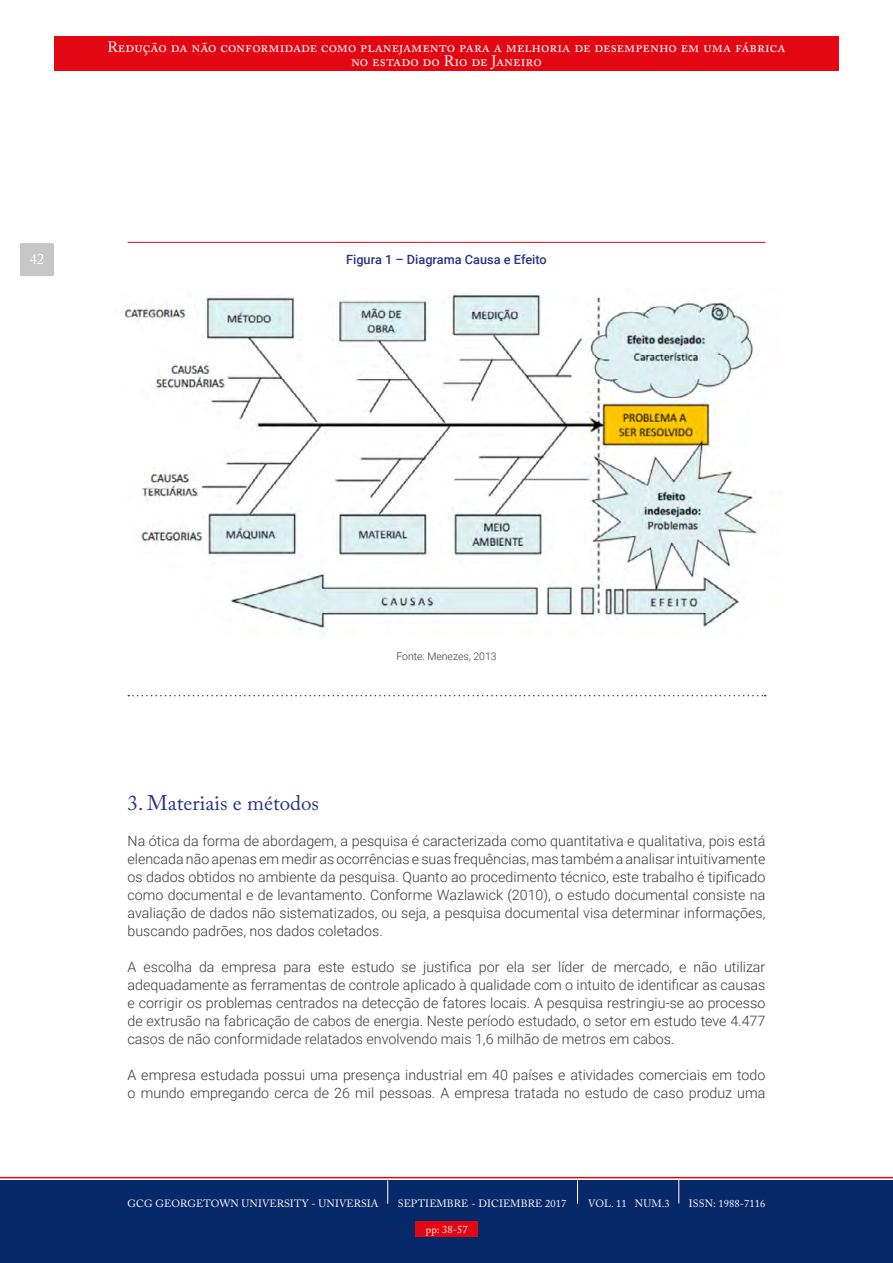
<style>
.page{position:relative;width:893px;height:1263px;background:#fff}
.page>*{position:absolute;margin:0;border:0;box-sizing:border-box;transform-origin:0 0}
.t1{font:21px "Adobe Caslon Pro";color:#283583}
.t2{font:15px/13.5px "Adobe Caslon Pro";letter-spacing:.005em;color:#fff;text-align:center}
.t3{font:300 14.25px/18px "Roboto";color:#3a3835;text-align:justify}
.t4{font:500 12.75px "Roboto";color:#283583}
.t5{font:10.5px "Adobe Caslon Pro";letter-spacing:.01em;color:#fff}
.t6{font:300 10.5px "Roboto";color:#3a3835}
</style>
<div class="page">
<div style="left:54px;top:37px;width:785px;height:34px;background:#e30613"></div>
<div style="left:0;top:1180px;width:893px;height:83px;background:#082969"></div>
<svg style="left:0;top:1177px;width:893px;height:27px"></svg>
<div style="left:20px;top:243px;width:34px;height:33px;background:#c6c6c6;border-radius:2px"></div>
<hr style="left:128px;top:242px;width:637px;height:1px;background:#e30613">
<img style="left:124px;top:294px;width:634px;height:337px">
<svg style="left:128px;top:695px;width:638px;height:1px"></svg>
<div style="left:415px;top:1221px;width:63px;height:16px;background:#e30613"></div>
<p class="t2" style="left:107px;top:40px;width:680px">Redução da não conformidade como planejamento para a melhoria de desempenho em uma fábrica no estado do Rio de Janeiro</p>
<p class="t2" style="left:29px;top:252px;width:16px">42</p>
<p class="t4" style="left:346px;top:251px;width:202px">Figura 1 – Diagrama Causa e Efeito</p>
<p class="t6" style="left:396px;top:649px;width:102px">Fonte: Menezes, 2013</p>
<h1 class="t1" style="left:128px;top:791px;width:193px">3. Materiais e métodos</h1>
<p class="t3" style="left:128px;top:832px;width:639px">Na ótica da forma de abordagem, a pesquisa é caracterizada como quantitativa e qualitativa, pois está elencada não apenas em medir as ocorrências e suas frequências, mas também a analisar intuitivamente os dados obtidos no ambiente da pesquisa. Quanto ao procedimento técnico, este trabalho é tipificado como documental e de levantamento. Conforme Wazlawick (2010), o estudo documental consiste na avaliação de dados não sistematizados, ou seja, a pesquisa documental visa determinar informações, buscando padrões, nos dados coletados.</p>
<p class="t3" style="left:128px;top:958px;width:639px">A escolha da empresa para este estudo se justifica por ela ser líder de mercado, e não utilizar adequadamente as ferramentas de controle aplicado à qualidade com o intuito de identificar as causas e corrigir os problemas centrados na detecção de fatores locais. A pesquisa restringiu-se ao processo de extrusão na fabricação de cabos de energia. Neste período estudado, o setor em estudo teve 4.477 casos de não conformidade relatados envolvendo mais 1,6 milhão de metros em cabos.</p>
<p class="t3" style="left:128px;top:1066px;width:639px">A empresa estudada possui uma presença industrial em 40 países e atividades comerciais em todo o mundo empregando cerca de 26 mil pessoas. A empresa tratada no estudo de caso produz uma</p>
<p class="t5" style="left:128px;top:1197px;width:253px">GCG GEORGETOWN UNIVERSITY - UNIVERSIA</p>
<p class="t5" style="left:398px;top:1197px;width:170px">SEPTIEMBRE - DICIEMBRE 2017</p>
<p class="t5" style="left:588px;top:1197px;width:83px">VOL. 11 NUM.3</p>
<p class="t5" style="left:689px;top:1197px;width:78px">ISSN: 1988-7116</p>
<p class="t5" style="left:426px;top:1223px;width:43px">pp: 38-57</p>
</div>
